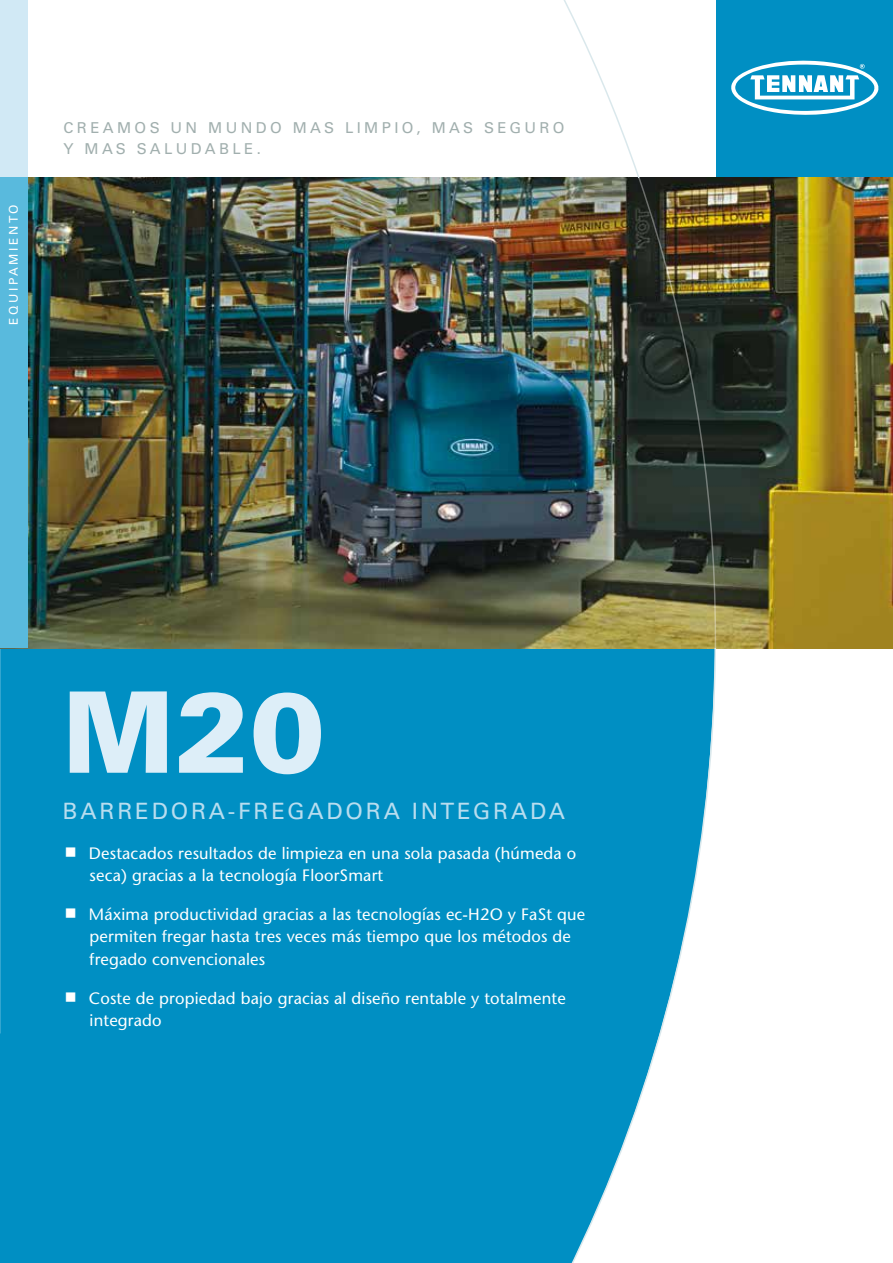
<style>
.page{position:relative;width:893px;height:1263px;background:#fff}
.page>*{position:absolute;margin:0;border:0;box-sizing:border-box;transform-origin:0 0}
.t1{font:900 112.5px "Univers LT Std";color:#ddeef8}
.t2{font:22.5px "Univers LT Std";letter-spacing:.125em;color:#b8ddef}
.t3{font:500 16.5px/22.5px "Stone Sans Std";letter-spacing:.01em;color:#fff}
.t4{font:15px/21px "Univers LT Std";letter-spacing:.225em;color:#a1afae}
.t5{font:12px "Univers LT Std";letter-spacing:.225em;color:#fff}
</style>
<div class="page">
<div style="left:716px;top:0;width:177px;height:177px;background:#008fc3"></div>
<svg style="left:731px;top:60px;width:148px;height:55px"></svg>
<div style="left:0;top:648px;width:893px;height:615px;background:#008fc3"></div>
<div style="left:717px;top:648px;width:176px;height:615px;background:#fff"></div>
<img style="left:27px;top:177px;width:866px;height:471px">
<div style="left:0;top:0;width:27px;height:177px;background:#d1e9f5"></div>
<div style="left:0;top:177px;width:27px;height:471px;background:#59badd"></div>
<img style="left:555px;top:0;width:162px;height:649px">
<svg style="left:563px;top:647px;width:154px;height:616px"></svg>
<p class="t5" style="left:6px;top:325px;width:122px;rotate:-90deg">EQUIPAMIENTO</p>
<p class="t4" style="left:64px;top:117px;width:502px">CREAMOS UN MUNDO MAS LIMPIO, MAS SEGURO<br>Y MAS SALUDABLE.</p>
<h1 class="t1" style="left:63px;top:662px;width:264px">M20</h1>
<h2 class="t2" style="left:63px;top:797px;width:504px">BARREDORA-FREGADORA INTEGRADA</h2>
<p class="t3" style="left:89px;top:842px;width:489px">Destacados resultados de limpieza en una sola pasada (húmeda o seca) gracias a la tecnología FloorSmart</p>
<p class="t3" style="left:89px;top:903px;width:498px">Máxima productividad gracias a las tecnologías ec-H2O y FaSt que permiten fregar hasta tres veces más tiempo que los métodos de fregado convencionales</p>
<p class="t3" style="left:89px;top:987px;width:478px">Coste de propiedad bajo gracias al diseño rentable y totalmente integrado</p>
</div>
